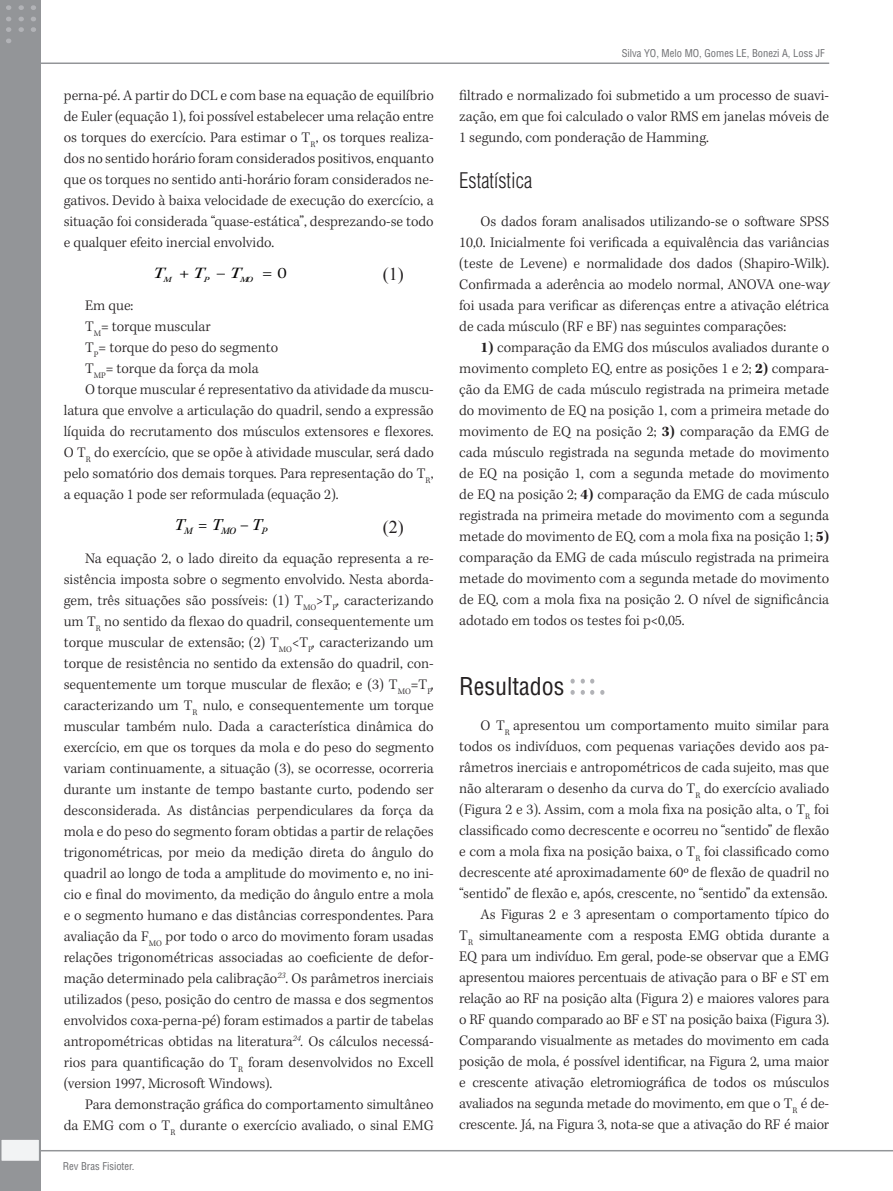
<style>
.page{position:relative;width:893px;height:1191px;background:#fff}
.page>*{position:absolute;margin:0;border:0;box-sizing:border-box;transform-origin:0 0}
.z04_0_Sub1{font:condensed 24px "Helvetica LT Std";color:#231f20}
.z04_1_Sub2{font:300 condensed 21px "Helvetica LT Std";color:#231f20}
.t1{font:18px "Times New Roman";color:#231f20}
.z05_0_texto_txt{font:300 15px/21px "Kepler Std";color:#231f20;text-align:justify}
.t2{font:condensed 10.5px "Helvetica LT Std";color:#6c6d70}
.t3{font:italic 10.05px "Kepler Std";color:#050504;scale:1.07 1}
.t4{font:italic 8.1px "Kepler Std";color:#050504;scale:1.25 1}
.s1{font-style:italic}
.s2{font-weight:400;font-style:italic}
.s3{font-weight:700}
</style>
<div class="page">
<svg style="left:600px;top:690px;width:4px;height:5px"></svg>
<svg style="left:581px;top:690px;width:13px;height:5px"></svg>
<svg style="left:570px;top:690px;width:5px;height:5px"></svg>
<svg style="left:581px;top:678px;width:13px;height:5px"></svg>
<svg style="left:570px;top:678px;width:5px;height:5px"></svg>
<hr style="left:14px;top:1150px;width:879px;height:1px;background:#939598">
<hr style="left:13px;top:62px;width:816px;height:2px;background:#939598">
<div style="left:0;top:0;width:40px;height:1191px;background:#939598"></div>
<svg style="left:6px;top:39px;width:5px;height:4px"></svg>
<svg style="left:6px;top:27px;width:5px;height:5px"></svg>
<svg style="left:6px;top:17px;width:5px;height:4px"></svg>
<svg style="left:6px;top:5px;width:5px;height:5px"></svg>
<svg style="left:19px;top:27px;width:5px;height:5px"></svg>
<svg style="left:19px;top:17px;width:5px;height:4px"></svg>
<svg style="left:19px;top:5px;width:5px;height:5px"></svg>
<svg style="left:31px;top:27px;width:5px;height:5px"></svg>
<svg style="left:31px;top:17px;width:5px;height:4px"></svg>
<svg style="left:31px;top:5px;width:5px;height:5px"></svg>
<div style="left:1px;top:1139px;width:39px;height:22px;background:#f2f3f4"></div>
<div style="left:0;top:1138px;width:40px;height:24px;border:2px solid #939598"></div>
<p class="z05_0_texto_txt" style="left:64px;top:85px;width:371px">perna-pé. A partir do DCL e com base na equação de equilíbrio de Euler (equação 1), foi possível estabelecer uma relação entre os torques do exercício. Para estimar o T<sub>R</sub>, os torques realiza&shy;dos no sentido horário foram considerados positivos, enquanto que os torques no sentido anti-horário foram considerados ne&shy;gativos. Devido à baixa velocidade de execução do exercício, a situação foi considerada “quase-estática”, desprezando-se todo e qualquer efeito inercial envolvido.</p>
<p class="t4" style="left:153px;top:275px;width:108px"><sup>T</sup>M <sup>+</sup><sup>T</sup>P <sup>−</sup><sup>T</sup>MO <sup>=0</sup></p>
<p class="t1" style="left:383px;top:262px;width:22px">(1)</p>
<p class="z05_0_texto_txt" style="left:85px;top:296px;width:50px">Em que:</p>
<p class="z05_0_texto_txt" style="left:85px;top:317px;width:127px">T<sub>M</sub>= torque muscular</p>
<p class="z05_0_texto_txt" style="left:85px;top:338px;width:195px">T<sub>P</sub>= torque do peso do segmento</p>
<p class="z05_0_texto_txt" style="left:85px;top:359px;width:175px">T<sub>MP</sub>= torque da força da mola</p>
<p class="z05_0_texto_txt" style="left:64px;top:380px;width:371px;text-indent:21px">O torque muscular é representativo da atividade da muscu&shy;latura que envolve a articulação do quadril, sendo a expressão líquida do recrutamento dos músculos extensores e flexores.<br>O T<sub>R</sub> do exercício, que se opõe à atividade muscular, será dado pelo somatório dos demais torques. Para representação do T<sub>R</sub>, a equação 1 pode ser reformulada (equação 2).</p>
<p class="t3" style="left:175px;top:525px;width:88px"><sup>T</sup>M <sup>=</sup> <sup>T</sup>MO <sup>−</sup><sup>T</sup>P</p>
<p class="t1" style="left:383px;top:515px;width:22px">(2)</p>
<p class="z05_0_texto_txt" style="left:64px;top:548px;width:371px;text-indent:21px">Na equação 2, o lado direito da equação representa a re&shy;sistência imposta sobre o segmento envolvido. Nesta aborda&shy;gem, três situações são possíveis: (1) T<sub>MO</sub>&gt;T<sub>P</sub>, caracterizando um T<sub>R</sub> no sentido da flexao do quadril, consequentemente um torque muscular de extensão; (2) T<sub>MO</sub>&lt;T<sub>P</sub>, caracterizando um torque de resistência no sentido da extensão do quadril, con&shy;sequentemente um torque muscular de flexão; e (3) T<sub>MO</sub>=T<sub>P</sub>, caracterizando um T<sub>R</sub> nulo, e consequentemente um torque muscular também nulo. Dada a característica dinâmica do exercício, em que os torques da mola e do peso do segmento variam continuamente, a situação (3), se ocorresse, ocorreria durante um instante de tempo bastante curto, podendo ser desconsiderada. As distâncias perpendiculares da força da mola e do peso do segmento foram obtidas a partir de relações trigonométricas, por meio da medição direta do ângulo do quadril ao longo de toda a amplitude do movimento e, no ini&shy;cio e final do movimento, da medição do ângulo entre a mola e o segmento humano e das distâncias correspondentes. Para avaliação da F<sub>MO</sub> por todo o arco do movimento foram usadas relações trigonométricas associadas ao coeficiente de defor&shy;mação determinado pela calibração<sup>23</sup>. Os parâmetros inerciais utilizados (peso, posição do centro de massa e dos segmentos envolvidos coxa-perna-pé) foram estimados a partir de tabelas antropométricas obtidas na literatura<sup>24</sup><span class="s1">.</span> Os cálculos necessá&shy;rios para quantificação do T<sub>R</sub> foram desenvolvidos no Excell (version 1997, Microsoft Windows).</p>
<p class="z05_0_texto_txt" style="left:64px;top:1094px;width:371px;text-align:right">Para demonstração gráfica do comportamento simultâneo<br>da EMG com o T<sub>R</sub> durante o exercício avaliado, o sinal EMG</p>
<p class="t2" style="left:63px;top:1160px;width:149px">Rev Bras Fisioter. 2008;13(1):X-XX.</p>
<p class="t2" style="left:622px;top:46px;width:205px">Silva YO, Melo MO, Gomes LE, Bonezi A, Loss JF</p>
<p class="z05_0_texto_txt" style="left:459px;top:85px;width:371px">filtrado e normalizado foi submetido a um processo de suavi&shy;zação, em que foi calculado o valor RMS em janelas móveis de 1 segundo, com ponderação de Hamming.</p>
<p class="z04_1_Sub2" style="left:459px;top:168px;width:75px">Estatística</p>
<p class="z05_0_texto_txt" style="left:459px;top:211px;width:371px;text-indent:21px">Os dados foram analisados utilizando-se o software SPSS 10,0. Inicialmente foi verificada a equivalência das variâncias (teste de Levene) e normalidade dos dados (Shapiro-Wilk).<br>Confirmada a aderência ao modelo normal, ANOVA one-wa<span class="s2">y </span>foi usada para verificar as diferenças entre a ativação elétrica de cada músculo (RF e BF) nas seguintes comparações:</p>
<p class="z05_0_texto_txt" style="left:459px;top:337px;width:371px;text-indent:21px"><span class="s3">1)</span> comparação da EMG dos músculos avaliados durante o movimento completo EQ, entre as posições 1 e 2; <span class="s3">2)</span> compara&shy;ção da EMG de cada músculo registrada na primeira metade do movimento de EQ na posição 1, com a primeira metade do movimento de EQ na posição 2; <span class="s3">3)</span> comparação da EMG de cada músculo registrada na segunda metade do movimento de EQ na posição 1, com a segunda metade do movimento de EQ na posição 2; <span class="s3">4)</span> comparação da EMG de cada músculo registrada na primeira metade do movimento com a segunda metade do movimento de EQ, com a mola fixa na posição 1; <span class="s3">5) </span>comparação da EMG de cada músculo registrada na primeira metade do movimento com a segunda metade do movimento de EQ, com a mola fixa na posição 2. O nível de significância adotado em todos os testes foi p&lt;0,05.</p>
<p class="z04_0_Sub1" style="left:459px;top:671px;width:107px">Resultados</p>
<p class="z05_0_texto_txt" style="left:459px;top:715px;width:371px;text-indent:21px">O T<sub>R</sub> apresentou um comportamento muito similar para todos os indivíduos, com pequenas variações devido aos pa&shy;râmetros inerciais e antropométricos de cada sujeito, mas que não alteraram o desenho da curva do T<sub>R</sub> do exercício avaliado (Figura 2 e 3). Assim, com a mola fixa na posição alta, o T<sub>R</sub> foi classificado como decrescente e ocorreu no “sentido” de flexão e com a mola fixa na posição baixa, o T<sub>R</sub> foi classificado como decrescente até aproximadamente 60º de flexão de quadril no “sentido” de flexão e, após, crescente, no “sentido” da extensão.</p>
<p class="z05_0_texto_txt" style="left:459px;top:904px;width:371px;text-indent:21px">As Figuras 2 e 3 apresentam o comportamento típico do T<sub>R</sub> simultaneamente com a resposta EMG obtida durante a EQ para um indivíduo. Em geral, pode-se observar que a EMG apresentou maiores percentuais de ativação para o BF e ST em relação ao RF na posição alta (Figura 2) e maiores valores para o RF quando comparado ao BF e ST na posição baixa (Figura 3).<br>Comparando visualmente as metades do movimento em cada posição de mola, é possível identificar, na Figura 2, uma maior e crescente ativação eletromiográfica de todos os músculos avaliados na segunda metade do movimento, em que o T<sub>R</sub> é de&shy;crescente. Já, na Figura 3, nota-se que a ativação do RF é maior</p>
</div>
